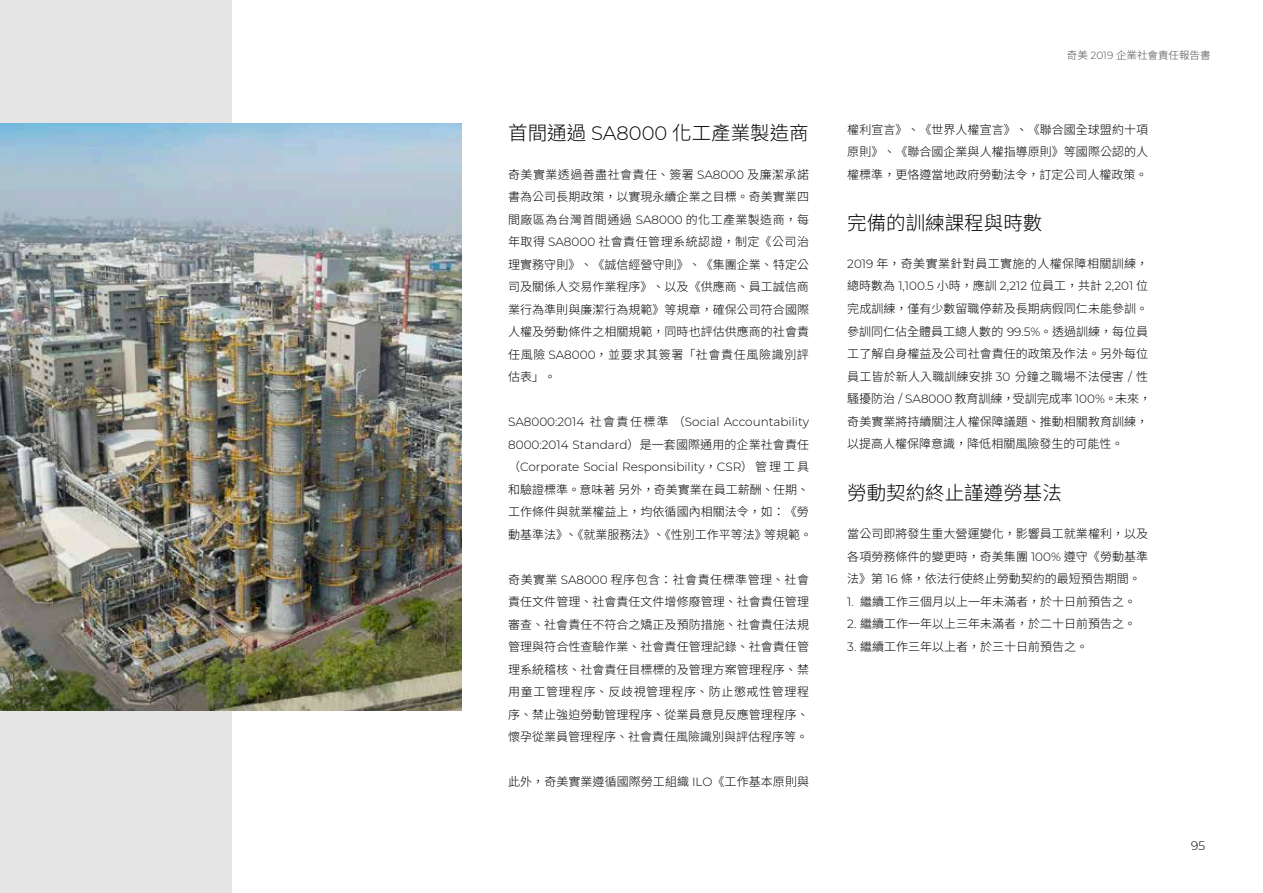
<style>
.page{position:relative;width:1263px;height:893px;background:#fff}
.page>*{position:absolute;margin:0;border:0;box-sizing:border-box;transform-origin:0 0}
.t1{font:300 19.5px "Source Han Sans TC";color:#000}
.t2{font:300 12px/22.5px "Source Han Sans TC";letter-spacing:.005em;color:#000;text-align:justify}
.t3{font:300 12px/22.5px "Montserrat";color:#000;text-align:justify}
.t4{font:300 12px "Source Han Sans TC";letter-spacing:.035em;color:#000}
.t5{font:200 12px "Montserrat";color:#231916}
.t6{font:300 10.5px "Source Han Sans TC";color:#4d4d4d}
.s1{font-family:"Montserrat"}
.s2{font-family:"Source Han Sans TC"}
</style>
<div class="page">
<div style="left:0;top:0;width:232px;height:893px;background:#e5e5e5"></div>
<img style="left:0;top:123px;width:461px;height:587px">
<h1 class="t1" style="left:508px;top:122px;width:302px">首間通過 <span class="s1">SA8000</span> 化工產業製造商</h1>
<p class="t2" style="left:508px;top:163px;width:302px">奇美實業透過善盡社會責任、簽署 <span class="s1">SA8000</span> 及廉潔承諾書為公司長期政策，以實現永續企業之目標。奇美實業四間廠區為台灣首間通過 <span class="s1">SA8000</span> 的化工產業製造商，每年取得 <span class="s1">SA8000</span> 社會責任管理系統認證，制定《公司治理實務守則》、《誠信經營守則》、《集團企業、特定公司及關係人交易作業程序》、以及《供應商、員工誠信商業行為準則與廉潔行為規範》等規章，確保公司符合國際人權及勞動條件之相關規範，同時也評估供應商的社會責任風險 <span class="s1">SA8000</span>，並要求其簽署「社會責任風險識別評估表」。</p>
<p class="t3" style="left:508px;top:410px;width:302px">SA8000:2014 <span class="s2">社會責任標準（</span>Social Accountability 8000:2014 Standard<span class="s2">）是一套國際通用的企業社會責任（</span>Corporate Social Responsibility<span class="s2">，</span>CSR<span class="s2">）管理工具</span></p>
<p class="t2" style="left:508px;top:478px;width:305px;text-align:left">和驗證標準。意味著另外，奇美實業在員工薪酬、任期、工作條件與就業權益上，均依循國內相關法令，如：《勞動基準法》、《就業服務法》、《性別工作平等法》等規範。</p>
<p class="t2" style="left:508px;top:568px;width:302px">奇美實業 <span class="s1">SA8000</span> 程序包含：社會責任標準管理、社會責任文件管理、社會責任文件增修廢管理、社會責任管理審查、社會責任不符合之矯正及預防措施、社會責任法規管理與符合性查驗作業、社會責任管理記錄、社會責任管理系統稽核、社會責任目標標的及管理方案管理程序、禁用童工管理程序、反歧視管理程序、防止懲戒性管理程序、禁止強迫勞動管理程序、從業員意見反應管理程序、懷孕從業員管理程序、社會責任風險識別與評估程序等。</p>
<p class="t2" style="left:508px;top:771px;width:302px">此外，奇美實業遵循國際勞工組織 <span class="s1">ILO</span>《工作基本原則與</p>
<p class="t6" style="left:1067px;top:49px;width:145px">奇美 <span class="s1">2019</span> 企業社會責任報告書</p>
<p class="t2" style="left:847px;top:118px;width:302px">權利宣言》、《世界人權宣言》、《聯合國全球盟約十項原則》、《聯合國企業與人權指導原則》等國際公認的人權標準，更恪遵當地政府勞動法令，訂定公司人權政策。</p>
<h1 class="t1" style="left:847px;top:211px;width:196px">完備的訓練課程與時數</h1>
<p class="t4" style="left:847px;top:257px;width:302px"><span class="s1">2019</span> 年，奇美實業針對員工實施的人權保障相關訓練，</p>
<p class="t3" style="left:847px;top:275px;width:302px"><span class="s2">總時數為</span> 1,100.5 <span class="s2">小時，應訓</span> 2,212 <span class="s2">位員工，共計</span> 2,201 <span class="s2">位</span></p>
<p class="t2" style="left:847px;top:298px;width:305px;text-align:left">完成訓練，僅有少數留職停薪及長期病假同仁未能參訓。參訓同仁佔全體員工總人數的 <span class="s1">99.5%</span>。透過訓練，每位員工了解自身權益及公司社會責任的政策及作法。另外每位員工皆於新人入職訓練安排 <span class="s1">30</span> 分鐘之職場不法侵害 <span class="s1">/</span> 性騷擾防治 <span class="s1">/ SA8000</span> 教育訓練，受訓完成率 <span class="s1">100%</span>。未來，奇美實業將持續關注人權保障議題、推動相關教育訓練，以提高人權保障意識，降低相關風險發生的可能性。</p>
<h1 class="t1" style="left:847px;top:481px;width:216px">勞動契約終止謹遵勞基法</h1>
<p class="t2" style="left:847px;top:523px;width:302px">當公司即將發生重大營運變化，影響員工就業權利，以及各項勞務條件的變更時，奇美集團 <span class="s1">100%</span> 遵守《勞動基準法》第 <span class="s1">16</span> 條，依法行使終止勞動契約的最短預告期間。</p>
<p class="t2" style="left:847px;top:590px;width:290px"><span class="s1">1.</span> 繼續工作三個月以上一年未滿者，於十日前預告之。</p>
<p class="t2" style="left:847px;top:613px;width:290px"><span class="s1">2.</span> 繼續工作一年以上三年未滿者，於二十日前預告之。</p>
<p class="t2" style="left:847px;top:635px;width:242px"><span class="s1">3.</span> 繼續工作三年以上者，於三十日前預告之。</p>
<p class="t5" style="left:1191px;top:838px;width:15px">95</p>
</div>
